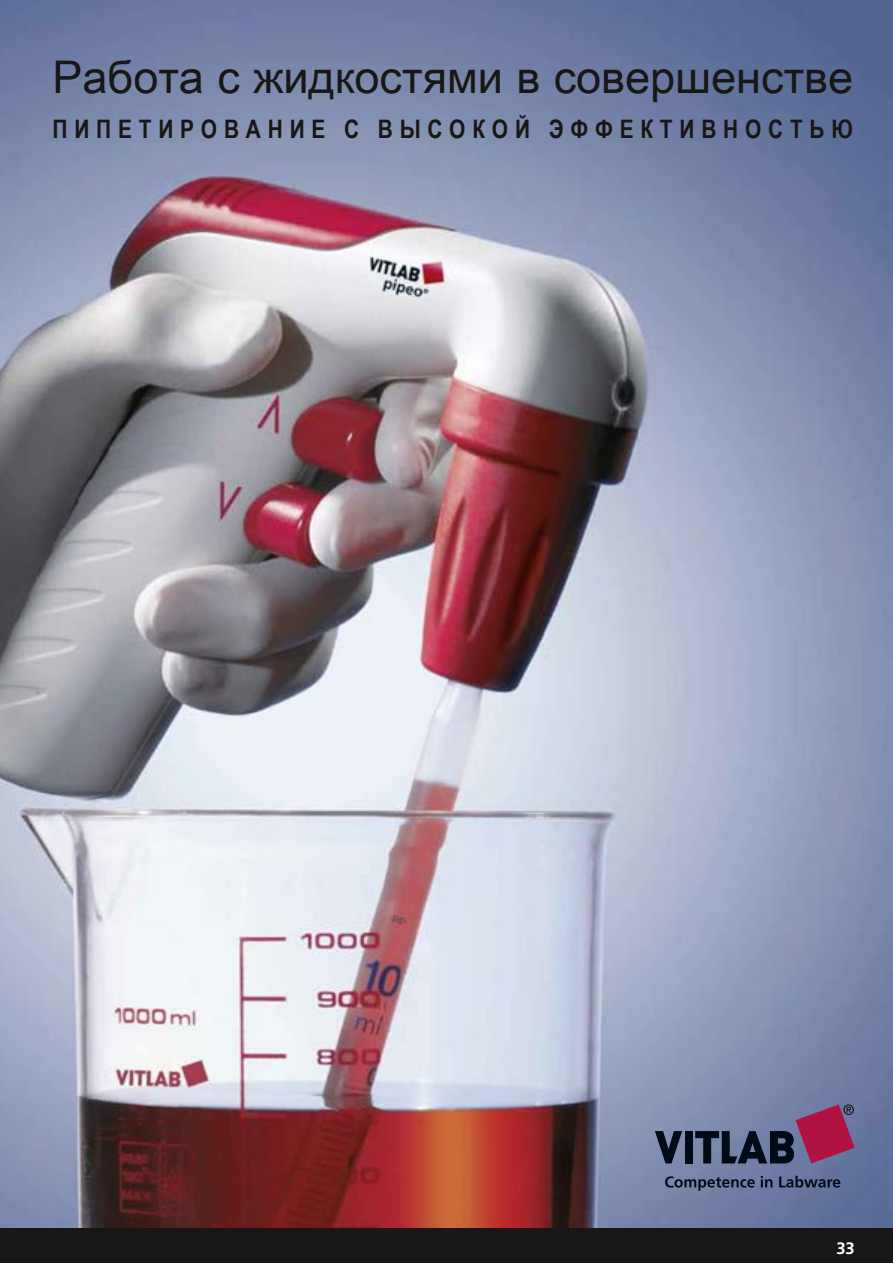
<style>
.page{position:relative;width:893px;height:1263px;background:#fff}
.page>*{position:absolute;margin:0;border:0;box-sizing:border-box;transform-origin:0 0}
.t1{font:45px "Arial Unicode MS";color:#181715}
.t2{font:700 25.5px "Arial Narrow";letter-spacing:.265em;color:#181715}
.t3{font:700 16.5px "Frutiger LT Std";color:#fff}
</style>
<div class="page">
<img style="left:0;top:0;width:893px;height:1229px">
<svg style="left:665px;top:1176px;width:90px;height:15px"></svg>
<svg style="left:761px;top:1176px;width:11px;height:11px"></svg>
<svg style="left:779px;top:1176px;width:61px;height:11px"></svg>
<svg style="left:655px;top:1131px;width:27px;height:32px"></svg>
<div style="left:685px;top:1131px;width:8px;height:32px;background:#000a17"></div>
<svg style="left:695px;top:1104px;width:159px;height:59px;background:#6b5174"></svg>
<div style="left:0;top:1229px;width:893px;height:34px;background:#181715"></div>
<h1 class="t1" style="left:53px;top:45px;width:802px">Работа с жидкостями в совершенстве</h1>
<p class="t2" style="left:53px;top:110px;width:802px">ПИПЕТИРОВАНИЕ С ВЫСОКОЙ ЭФФЕКТИВНОСТЬЮ</p>
<p class="t3" style="left:836px;top:1239px;width:20px">33</p>
</div>
